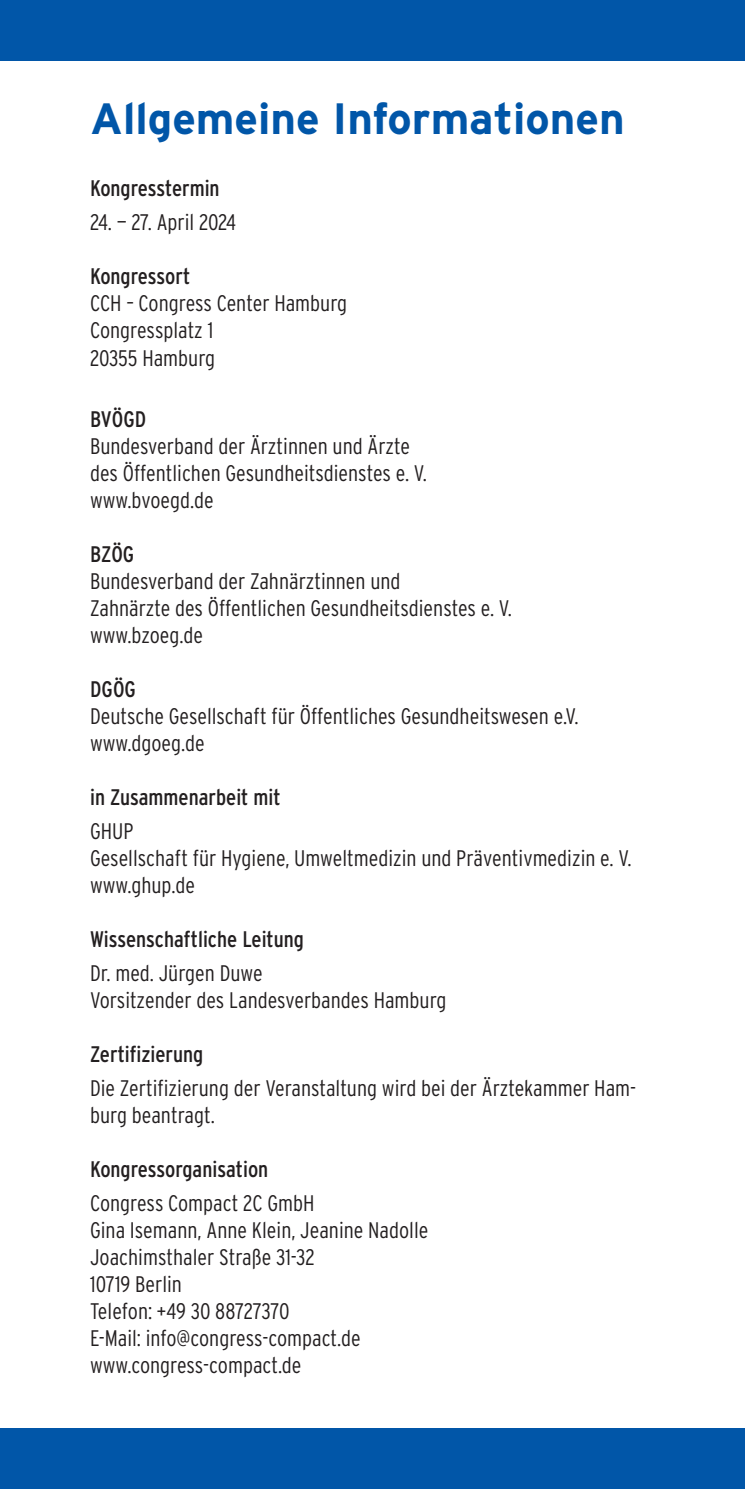
<style>
.page{position:relative;width:745px;height:1489px;background:#fff}
.page>*{position:absolute;margin:0;border:0;box-sizing:border-box;transform-origin:0 0}
.t1{font:700 43.75px "Interstate";color:#0156a8}
.Absatzformat_2{font:300 22.5px/27px "Interstate Condensed";color:#231f20}
.Absatzformat_1{font:22.5px "Interstate Condensed";color:#231f20}
.s1{font-weight:400}
</style>
<div class="page">
<div style="left:0;top:0;width:744px;height:60px;background:#0156a8"></div>
<div style="left:0;top:1428px;width:744px;height:60px;background:#0156a8"></div>
<p class="t1" style="left:90px;top:94px;width:535px">Allgemeine Informationen</p>
<p class="Absatzformat_1" style="left:90px;top:176px;width:131px">Kongresstermin</p>
<p class="Absatzformat_2" style="left:90px;top:209px;width:147px">24. — 27. April 2024</p>
<p class="Absatzformat_1" style="left:90px;top:264px;width:102px">Kongressort</p>
<p class="Absatzformat_2" style="left:90px;top:290px;width:258px">CCH – Congress Center Hamburg</p>
<p class="Absatzformat_2" style="left:90px;top:317px;width:125px">Congressplatz 1</p>
<p class="Absatzformat_2" style="left:90px;top:344px;width:127px">20355 Hamburg</p>
<p class="Absatzformat_2" style="left:90px;top:405px;width:338px"><span class="s1">BVÖGD<br></span>Bundesverband der Ärztinnen und Ärzte des Öffentlichen Gesundheitsdienstes e. V.</p>
<p class="Absatzformat_2" style="left:90px;top:486px;width:125px">www.bvoegd.de</p>
<p class="Absatzformat_2" style="left:90px;top:540px;width:423px"><span class="s1">BZÖG<br></span>Bundesverband der Zahnärztinnen und<br>Zahnärzte des Öffentlichen Gesundheitsdienstes e. V.</p>
<p class="Absatzformat_2" style="left:90px;top:621px;width:114px">www.bzoeg.de</p>
<p class="Absatzformat_2" style="left:90px;top:675px;width:489px"><span class="s1">DGÖG<br></span>Deutsche Gesellschaft für Öffentliches Gesundheitswesen e.V.</p>
<p class="Absatzformat_2" style="left:90px;top:729px;width:116px">www.dgoeg.de</p>
<p class="Absatzformat_1" style="left:90px;top:784px;width:192px">in Zusammenarbeit mit</p>
<p class="Absatzformat_2" style="left:90px;top:817px;width:45px">GHUP</p>
<p class="Absatzformat_2" style="left:90px;top:844px;width:542px">Gesellschaft für Hygiene, Umweltmedizin und Präventivmedizin e. V.</p>
<p class="Absatzformat_2" style="left:90px;top:871px;width:106px">www.ghup.de</p>
<p class="Absatzformat_1" style="left:90px;top:926px;width:215px">Wissenschaftliche Leitung</p>
<p class="Absatzformat_2" style="left:90px;top:959px;width:174px">Dr. med. Jürgen Duwe</p>
<p class="Absatzformat_2" style="left:90px;top:986px;width:358px">Vorsitzender des Landesverbandes Hamburg</p>
<p class="Absatzformat_1" style="left:90px;top:1041px;width:115px">Zertifizierung</p>
<p class="Absatzformat_2" style="left:90px;top:1074px;width:547px">Die Zertifizierung der Veranstaltung wird bei der Ärztekammer Ham&shy;burg beantragt.</p>
<p class="Absatzformat_1" style="left:90px;top:1156px;width:180px">Kongressorganisation</p>
<p class="Absatzformat_2" style="left:90px;top:1189px;width:226px">Congress Compact 2C GmbH</p>
<p class="Absatzformat_2" style="left:90px;top:1216px;width:339px">Gina Isemann, Anne Klein, Jeanine Nadolle</p>
<p class="Absatzformat_2" style="left:90px;top:1243px;width:226px">Joachimsthaler Straße 31-32</p>
<p class="Absatzformat_2" style="left:90px;top:1270px;width:93px">10719 Berlin</p>
<p class="Absatzformat_2" style="left:90px;top:1297px;width:201px">Telefon: +49 30 88727370</p>
<p class="Absatzformat_2" style="left:90px;top:1324px;width:272px">E-Mail: info@congress-compact.de</p>
<p class="Absatzformat_2" style="left:90px;top:1351px;width:213px">www.congress-compact.de</p>
</div>
